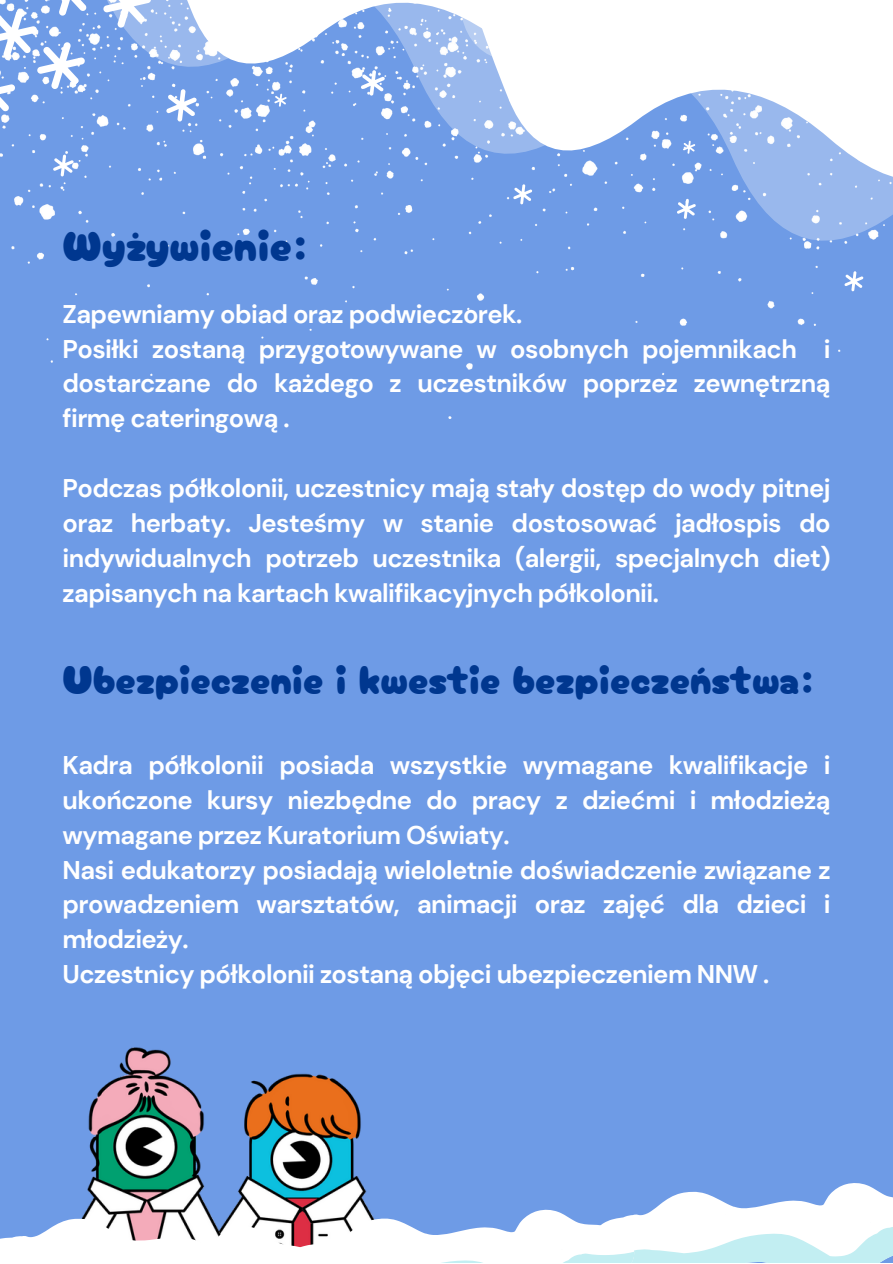
<style>
.page{position:relative;width:893px;height:1264px;background:#fff}
.page>*{position:absolute;margin:0;border:0;box-sizing:border-box;transform-origin:0 0}
.t1{font:43.35px "Cherry Bomb One";color:#00378f}
.t2{font:39.9px "Cherry Bomb One";color:#00378f}
.t3{font:700 25.5px/34.8px "DM Sans";letter-spacing:-.025em;color:#fff;text-align:justify}
</style>
<div class="page">
<div style="left:0;top:0;width:892px;height:1262px;background:#6e9be6"></div>
<svg style="left:27px;top:0;width:865px;height:300px"></svg>
<svg style="left:11px;top:0;width:870px;height:262px"></svg>
<svg style="left:11px;top:0;width:577px;height:213px"></svg>
<svg style="left:217px;top:0;width:348px;height:175px"></svg>
<img style="left:303px;top:1073px;width:58px;height:100px">
<img style="left:88px;top:1047px;width:215px;height:126px">
<svg style="left:663px;top:192px;width:45px;height:35px"></svg>
<svg style="left:830px;top:264px;width:46px;height:36px"></svg>
<svg style="left:343px;top:62px;width:58px;height:46px"></svg>
<svg style="left:499px;top:177px;width:46px;height:36px"></svg>
<svg style="left:265px;top:89px;width:30px;height:24px"></svg>
<svg style="left:673px;top:136px;width:30px;height:24px"></svg>
<svg style="left:0;top:0;width:217px;height:186px"></svg>
<svg style="left:0;top:1173px;width:892px;height:89px"></svg>
<p class="t1" style="left:63px;top:210px;width:248px">Wyżywienie:</p>
<p class="t3" style="left:63px;top:296px;width:461px">Zapewniamy obiad oraz podwieczorek.</p>
<p class="t3" style="left:63px;top:331px;width:769px">Posiłki zostaną przygotowywane w osobnych pojemnikach i dostarczane do każdego z uczestników poprzez zewnętrzną firmę cateringową .</p>
<p class="t3" style="left:63px;top:471px;width:769px">Podczas półkolonii, uczestnicy mają stały dostęp do wody pitnej oraz herbaty. Jesteśmy w stanie dostosować jadłospis do indywidualnych potrzeb uczestnika (alergii, specjalnych diet) zapisanych na kartach kwalifikacyjnych półkolonii.</p>
<p class="t2" style="left:63px;top:647px;width:754px">Ubezpieczenie i kwestie bezpieczeństwa:</p>
<p class="t3" style="left:63px;top:748px;width:769px">Kadra półkolonii posiada wszystkie wymagane kwalifikacje i ukończone kursy niezbędne do pracy z dziećmi i młodzieżą wymagane przez Kuratorium Oświaty.</p>
<p class="t3" style="left:63px;top:852px;width:769px">Nasi edukatorzy posiadają wieloletnie doświadczenie związane z prowadzeniem warsztatów, animacji oraz zajęć dla dzieci i młodzieży.</p>
<p class="t3" style="left:63px;top:957px;width:708px">Uczestnicy półkolonii zostaną objęci ubezpieczeniem NNW .</p>
</div>
